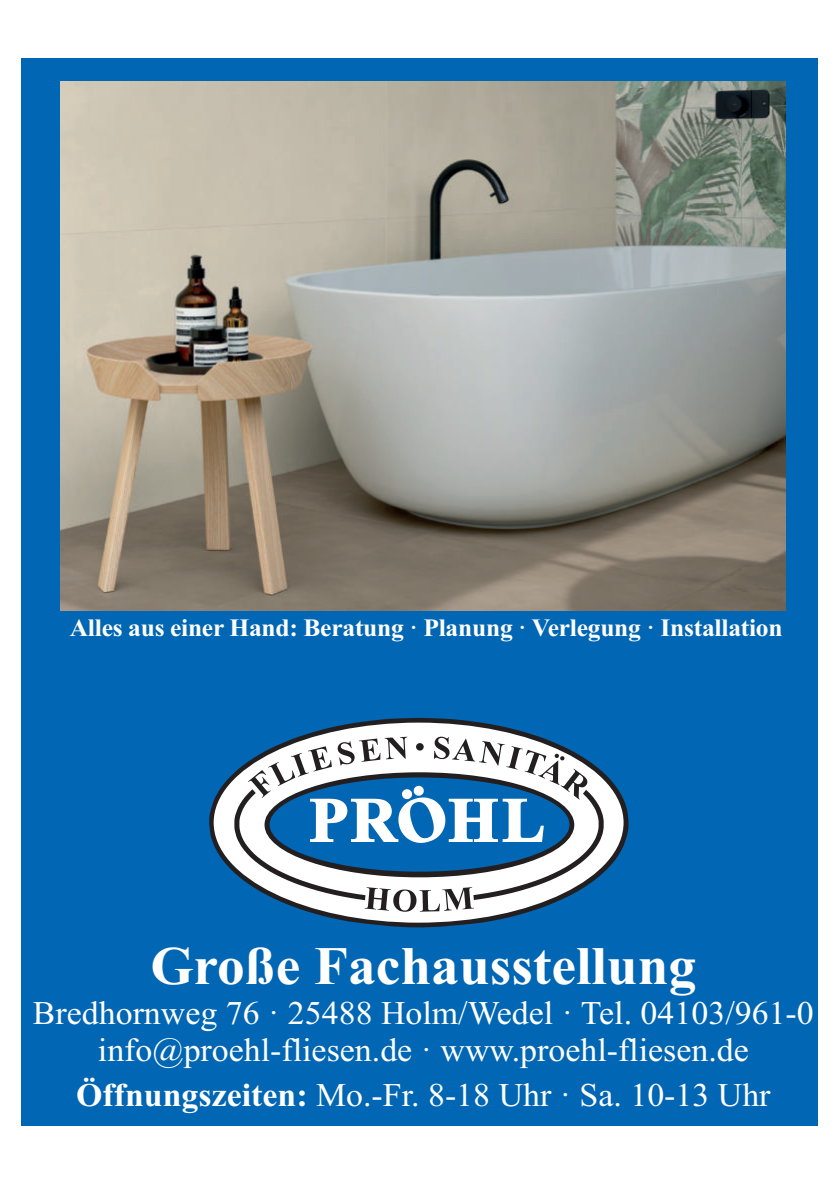
<style>
.page{position:relative;width:840px;height:1191px;background:#fff}
.page>*{position:absolute;margin:0;border:0;box-sizing:border-box;transform-origin:0 0}
.t1{font:700 26.4px "Times New Roman";color:#fff}
.t2{font:16.2px "Times New Roman";color:#fff}
.t3{font:700 12.2px "Times New Roman";letter-spacing:-.02em;color:#fff}
.s1{font-weight:700}
</style>
<div class="page">
<div style="left:22px;top:58px;width:795px;height:555px;background:#0166b3"></div>
<div style="left:22px;top:609px;width:795px;height:516px;background:#0166b3"></div>
<svg style="left:209px;top:718px;width:419px;height:209px"></svg>
<div style="left:213px;top:722px;width:410px;height:200px;background:#fff;border-radius:50%"></div>
<svg style="left:234px;top:736px;width:369px;height:175px"></svg>
<img style="left:60px;top:81px;width:724px;height:529px">
<p class="t3" style="left:70px;top:624px;width:714px">Alles aus einer Hand: Beratung · Planung · Verlegung · Installation</p>
<h1 class="t1" style="left:150px;top:959px;width:547px">Große Fachausstellung</h1>
<p class="t2" style="left:33px;top:1009px;width:782px">Bredhornweg 76 · 25488 Holm/Wedel · Tel. 04103/961-0</p>
<p class="t2" style="left:98px;top:1045px;width:652px">info@proehl-fliesen.de · www.proehl-fliesen.de</p>
<p class="t2" style="left:76px;top:1091px;width:695px"><span class="s1">öffnungszeiten:</span> Mo.-Fr. 8-18 Uhr · Sa. 10-13 Uhr</p>
</div>
